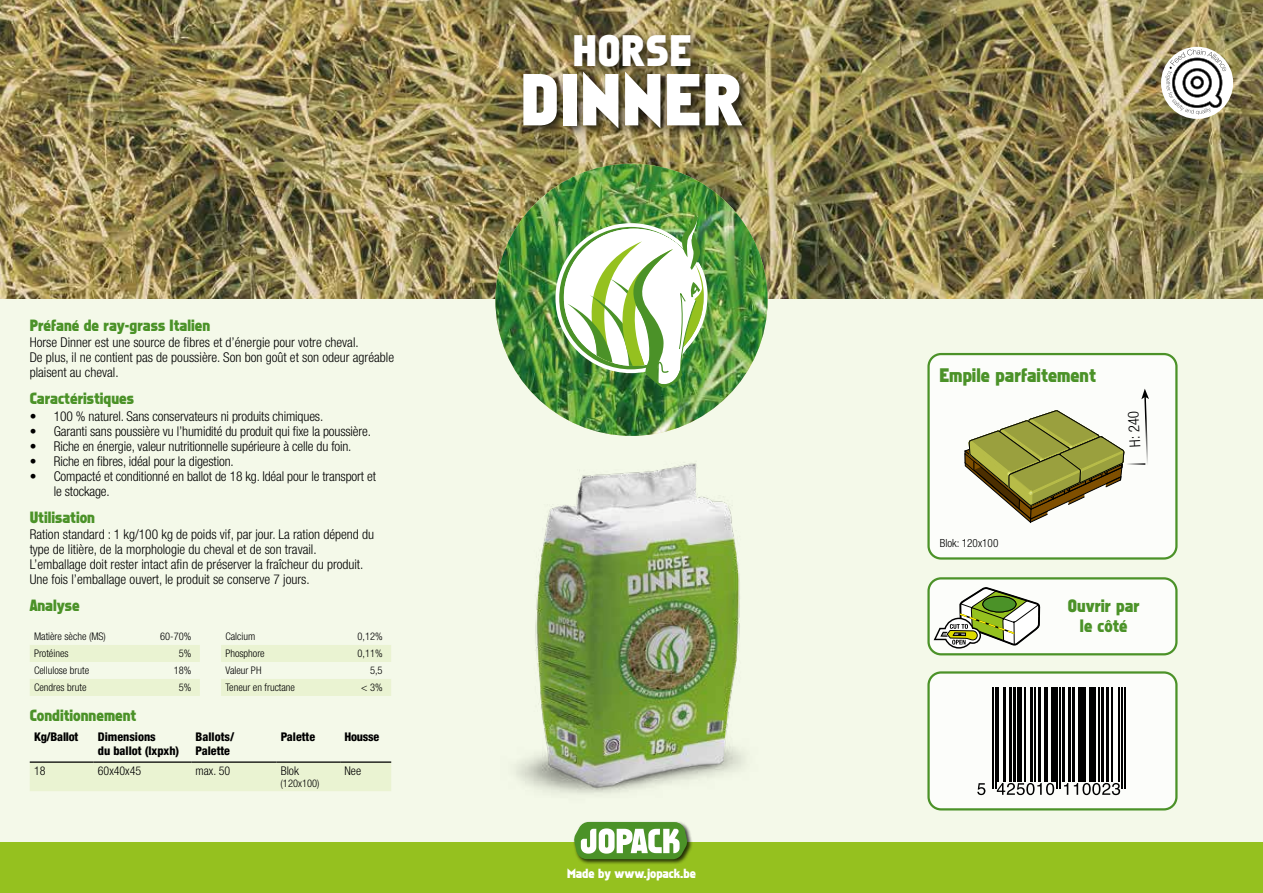
<style>
.page{position:relative;width:1263px;height:893px;background:#f4f9e9}
.page>*{position:absolute;margin:0;border:0;box-sizing:border-box;transform-origin:0 0}
.t1{font:67.5px "FZBASIC5";letter-spacing:.02em;color:#fff}
.t2{font:40.5px "FZBASIC5";letter-spacing:.02em;color:#fff}
.t3{font:18px "FZBASIC5";color:#4b9228}
.t4{font:16.5px/19.8px "FZBASIC5";color:#4b9228;text-align:center}
.t5{font:15px "FZBASIC5";color:#4b9228}
.t6{font:300 condensed 15px "Helvetica Neue LT Std";color:#000}
.t7{font:300 condensed 13.5px/15px "Helvetica Neue LT Std";color:#000}
.t8{font:12.15px "FZBASIC5";color:#fff}
.t9{font:800 condensed 12px/14.4px "Helvetica Neue LT Std";color:#000}
.t10{font:300 condensed 12px "Helvetica Neue LT Std";color:#000}
.t11{font:800 condensed 12px "Helvetica Neue LT Std";letter-spacing:-.02em;color:#000}
.t12{font:300 condensed 11.25px "Helvetica Neue LT Std";color:#000}
.t13{font:300 condensed 10.5px "Helvetica Neue LT Std";color:#000}
</style>
<div class="page">
<img style="left:0;top:0;width:1263px;height:298px">
<img style="left:495px;top:164px;width:273px;height:272px;border-radius:136px">
<div style="left:0;top:842px;width:1263px;height:51px;background:#95c11f"></div>
<div style="left:573px;top:821px;width:120px;height:44px;background:#000;opacity:.75"></div>
<svg style="left:574px;top:822px;width:113px;height:37px;background:#95be80"></svg>
<img style="left:555px;top:215px;width:152px;height:173px">
<div style="left:567px;top:26px;width:141px;height:57px;background:#000;opacity:.75"></div>
<div style="left:520px;top:70px;width:234px;height:70px;background:#000;opacity:.75"></div>
<div style="left:1161px;top:47px;width:72px;height:72px;background:#fff;border-radius:50%"></div>
<svg style="left:1165px;top:49px;width:61px;height:66px"></svg>
<div style="left:928px;top:354px;width:248px;height:204px;background:#fff;border-radius:13px"></div>
<div style="left:927px;top:353px;width:250px;height:207px;border:2px solid #4b9228;border-radius:13px"></div>
<svg style="left:964px;top:410px;width:161px;height:113px"></svg>
<svg style="left:1141px;top:389px;width:8px;height:76px"></svg>
<hr style="left:1122px;top:463px;width:23px;height:2px;background:#000">
<div style="left:928px;top:578px;width:248px;height:76px;background:#fff;border-radius:13px"></div>
<div style="left:927px;top:577px;width:250px;height:78px;border:2px solid #4b9228;border-radius:13px"></div>
<svg style="left:932px;top:587px;width:108px;height:62px"></svg>
<img style="left:516px;top:462px;width:229px;height:332px">
<div style="left:928px;top:672px;width:248px;height:137px;background:#fff;border-radius:13px"></div>
<hr style="left:992px;top:687px;width:1px;height:101px;background:#000">
<hr style="left:995px;top:687px;width:1px;height:101px;background:#000">
<hr style="left:997px;top:687px;width:2px;height:94px;background:#000">
<hr style="left:1003px;top:687px;width:3px;height:94px;background:#000">
<hr style="left:1009px;top:687px;width:3px;height:94px;background:#000">
<hr style="left:1013px;top:687px;width:3px;height:94px;background:#000">
<hr style="left:1017px;top:687px;width:4px;height:94px;background:#000">
<hr style="left:1024px;top:687px;width:2px;height:94px;background:#000">
<hr style="left:1030px;top:687px;width:3px;height:94px;background:#000">
<hr style="left:1034px;top:687px;width:1px;height:94px;background:#000">
<hr style="left:1038px;top:687px;width:3px;height:94px;background:#000">
<hr style="left:1044px;top:687px;width:1px;height:94px;background:#000">
<hr style="left:1047px;top:687px;width:1px;height:94px;background:#000">
<hr style="left:1051px;top:687px;width:4px;height:94px;background:#000">
<hr style="left:1056px;top:687px;width:2px;height:101px;background:#000">
<hr style="left:1059px;top:687px;width:2px;height:101px;background:#000">
<hr style="left:1062px;top:687px;width:3px;height:94px;background:#000">
<hr style="left:1068px;top:687px;width:3px;height:94px;background:#000">
<hr style="left:1072px;top:687px;width:3px;height:94px;background:#000">
<hr style="left:1077px;top:687px;width:3px;height:94px;background:#000">
<hr style="left:1082px;top:687px;width:4px;height:94px;background:#000">
<hr style="left:1089px;top:687px;width:1px;height:94px;background:#000">
<div style="left:1091px;top:687px;width:5px;height:94px;background:#000"></div>
<hr style="left:1099px;top:687px;width:1px;height:94px;background:#000">
<hr style="left:1101px;top:687px;width:3px;height:94px;background:#000">
<hr style="left:1106px;top:687px;width:2px;height:94px;background:#000">
<hr style="left:1111px;top:687px;width:2px;height:94px;background:#000">
<hr style="left:1118px;top:687px;width:2px;height:94px;background:#000">
<hr style="left:1121px;top:687px;width:1px;height:101px;background:#000">
<hr style="left:1124px;top:687px;width:1px;height:101px;background:#000">
<svg style="left:977px;top:783px;width:8px;height:12px"></svg>
<svg style="left:997px;top:783px;width:57px;height:12px"></svg>
<svg style="left:1064px;top:783px;width:4px;height:12px"></svg>
<svg style="left:1074px;top:783px;width:46px;height:12px"></svg>
<div style="left:927px;top:671px;width:250px;height:139px;border:2px solid #4b9228;border-radius:13px"></div>
<div style="left:30px;top:763px;width:361px;height:28px;background:#eaf3d2"></div>
<hr style="left:30px;top:761px;width:64px;height:2px;background:#000">
<hr style="left:94px;top:761px;width:97px;height:2px;background:#000">
<hr style="left:191px;top:761px;width:85px;height:2px;background:#000">
<hr style="left:276px;top:761px;width:64px;height:2px;background:#000">
<hr style="left:340px;top:761px;width:51px;height:2px;background:#000">
<svg style="left:30px;top:645px;width:170px;height:51px"></svg>
<svg style="left:221px;top:645px;width:170px;height:51px"></svg>
<p class="t5" style="left:30px;top:317px;width:182px">Préfané de ray-grass Italien</p>
<p class="t7" style="left:30px;top:335px;width:366px">Horse Dinner est une source de fibres et d’énergie pour votre cheval.<br>De plus, il ne contient pas de poussière. Son bon goût et son odeur agréable plaisent au cheval.</p>
<p class="t5" style="left:30px;top:390px;width:106px">Caractéristiques</p>
<p class="t7" style="left:30px;top:408px;width:295px">• 100 % naturel. Sans conservateurs ni produits chimiques.</p>
<p class="t7" style="left:30px;top:423px;width:343px">• Garanti sans poussière vu l’humidité du produit qui fixe la poussière.</p>
<p class="t7" style="left:30px;top:438px;width:323px">• Riche en énergie, valeur nutritionnelle supérieure à celle du foin.</p>
<p class="t7" style="left:30px;top:453px;width:206px">• Riche en fibres, idéal pour la digestion.</p>
<p class="t7" style="left:54px;top:468px;width:324px;text-indent:-24px">• Compacté et conditionné en ballot de 18 kg. Idéal pour le transport et le stockage.</p>
<p class="t5" style="left:30px;top:509px;width:67px">Utilisation</p>
<p class="t7" style="left:30px;top:527px;width:346px">Ration standard : 1 kg/100 kg de poids vif, par jour. La ration dépend du type de litière, de la morphologie du cheval et de son travail.<br>L’emballage doit rester intact afin de préserver la fraîcheur du produit.<br>Une fois l’emballage ouvert, le produit se conserve 7 jours.</p>
<p class="t5" style="left:30px;top:597px;width:52px">Analyse</p>
<p class="t13" style="left:34px;top:630px;width:73px">Matière sèche (MS)</p>
<p class="t13" style="left:160px;top:630px;width:33px">60-70%</p>
<p class="t13" style="left:34px;top:647px;width:36px">Protéines</p>
<p class="t13" style="left:179px;top:647px;width:14px">5%</p>
<p class="t13" style="left:34px;top:664px;width:57px">Cellulose brute</p>
<p class="t13" style="left:174px;top:664px;width:19px">18%</p>
<p class="t13" style="left:34px;top:681px;width:54px">Cendres brute</p>
<p class="t13" style="left:179px;top:681px;width:14px">5%</p>
<p class="t5" style="left:30px;top:707px;width:108px">Conditionnement</p>
<p class="t13" style="left:225px;top:630px;width:31px">Calcium</p>
<p class="t13" style="left:357px;top:630px;width:27px">0,12%</p>
<p class="t13" style="left:225px;top:647px;width:41px">Phosphore</p>
<p class="t13" style="left:357px;top:647px;width:27px">0,11%</p>
<p class="t13" style="left:225px;top:664px;width:38px">Valeur PH</p>
<p class="t13" style="left:370px;top:664px;width:14px">5,5</p>
<p class="t13" style="left:225px;top:681px;width:71px">Teneur en fructane</p>
<p class="t13" style="left:361px;top:681px;width:23px">&lt; 3%</p>
<p class="t11" style="left:34px;top:729px;width:46px">Kg/Ballot</p>
<p class="t9" style="left:98px;top:729px;width:83px">Dimensions<br>du ballot (lxpxh)</p>
<p class="t9" style="left:196px;top:729px;width:40px">Ballots/<br>Palette</p>
<p class="t9" style="left:281px;top:729px;width:36px">Palette</p>
<p class="t9" style="left:344px;top:729px;width:36px">Housse</p>
<p class="t10" style="left:34px;top:764px;width:13px">18</p>
<p class="t10" style="left:98px;top:764px;width:45px">60x40x45</p>
<p class="t10" style="left:196px;top:764px;width:36px">max. 50</p>
<p class="t10" style="left:281px;top:764px;width:20px">Blok</p>
<p class="t13" style="left:281px;top:777px;width:40px">(120x100)</p>
<p class="t10" style="left:344px;top:764px;width:18px">Nee</p>
<h2 class="t2" style="left:573px;top:28px;width:120px">HORSE</h2>
<h1 class="t1" style="left:521px;top:62px;width:223px">DINNER</h1>
<p class="t8" style="left:567px;top:866px;width:130px">Made by www.jopack.be</p>
<h3 class="t3" style="left:939px;top:365px;width:158px">Empile parfaitement</h3>
<p class="t6" style="left:1126px;top:447px;width:38px;rotate:-93deg">H: 240</p>
<p class="t12" style="left:940px;top:536px;width:60px">Blok: 120x100</p>
<p class="t4" style="left:1068px;top:596px;width:73px">Ouvrir par le côté</p>
</div>
